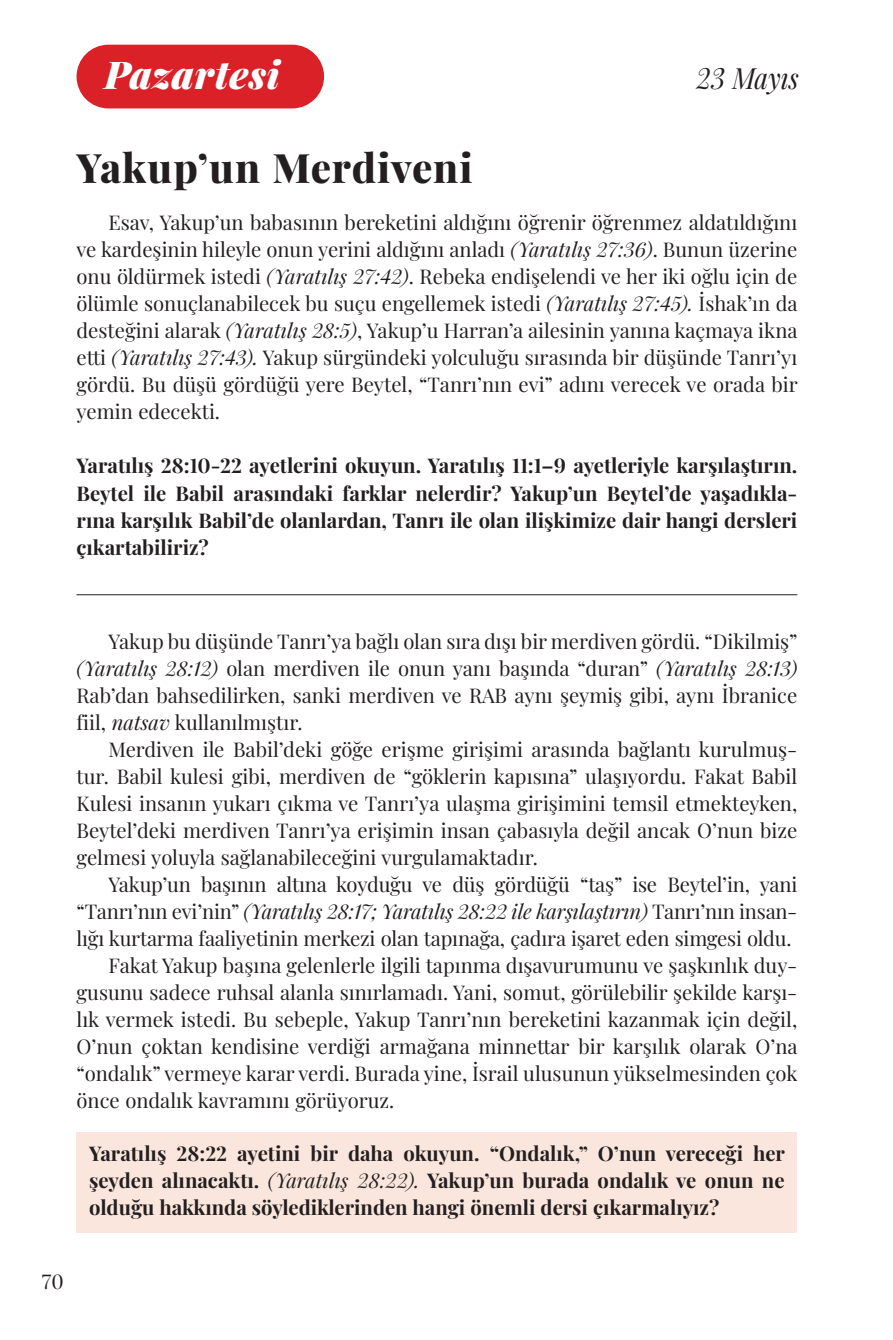
<style>
.page{position:relative;width:893px;height:1340px;background:#fff}
.page>*{position:absolute;margin:0;border:0;box-sizing:border-box;transform-origin:0 0}
.Day_Title{font:800 40.5px "Playfair Display";letter-spacing:.02em;color:#231f20}
.Days_of_the_week{font:italic 900 38.25px "Playfair Display";letter-spacing:.02em;color:#fff}
.Lesson_Dates{font:italic 29.25px "Playfair Display";color:#231f20;scale:.9 1}
.Body_Text_TR{font:20.25px/27px "Playfair Display";color:#231f20;text-align:justify}
.Questions{font:700 20.25px/27px "Playfair Display";color:#231f20;text-align:justify}
.Question_w_Color{font:700 20.25px/27px "Playfair Display";color:#231f20;text-align:justify}
.s1{font-style:italic}
.s2{font-weight:400;font-style:italic}
</style>
<div class="page">
<div style="left:77px;top:45px;width:247px;height:63px;background:#da2128;border-radius:32px"></div>
<hr style="left:77px;top:594px;width:720px;height:1px;background:#231f20">
<div style="left:77px;top:1132px;width:720px;height:100px;background:#fae6dc"></div>
<p class="Days_of_the_week" style="left:105px;top:45px;width:177px">Pazartesi</p>
<p class="Lesson_Dates" style="left:696px;top:55px;width:116px">23 Mayıs</p>
<p class="Day_Title" style="left:77px;top:136px;width:397px">Yakup’un Merdiveni</p>
<p class="Body_Text_TR" style="left:77px;top:207px;width:723px;text-indent:32px">Esav, Yakup’un babasının bereketini aldığını öğrenir öğrenmez aldatıldığını ve kardeşinin hileyle onun yerini aldığını anladı <span class="s1">(Yaratılış 27:36)</span>. Bunun üzerine onu öldürmek istedi <span class="s1">(Yaratılış 27:42)</span>. Rebeka endişelendi ve her iki oğlu için de ölümle sonuçlanabilecek bu suçu engellemek istedi <span class="s1">(Yaratılış 27:45).</span> İshak’ın da desteğini alarak <span class="s1">(Yaratılış 28:5)</span>, Yakup’u Harran’a ailesinin yanına kaçmaya ikna etti <span class="s1">(Yaratılış 27:43).</span> Yakup sürgündeki yolculuğu sırasında bir düşünde Tanrı’yı gördü. Bu düşü gördüğü yere Beytel, “Tanrı’nın evi” adını verecek ve orada bir yemin edecekti.</p>
<p class="Questions" style="left:77px;top:450px;width:722px">Yaratılış 28:10-22 ayetlerini okuyun. Yaratılış 11:1–9 ayetleriyle karşılaştırın.<br>Beytel ile Babil arasındaki farklar nelerdir? Yakup’un Beytel’de yaşadıkla&shy;rına karşılık Babil’de olanlardan, Tanrı ile olan ilişkimize dair hangi dersleri çıkartabiliriz?</p>
<p class="Body_Text_TR" style="left:77px;top:626px;width:723px;text-indent:32px">Yakup bu düşünde Tanrı’ya bağlı olan sıra dışı bir merdiven gördü. “Dikilmiş” <span class="s1">(Yaratılış 28:12)</span> olan merdiven ile onun yanı başında “duran” <span class="s1">(Yaratılış 28:13)<br></span>Rab’dan bahsedilirken, sanki merdiven ve RAB aynı şeymiş gibi, aynı İbranice fiil, <span class="s1">natsav</span> kullanılmıştır.</p>
<p class="Body_Text_TR" style="left:77px;top:734px;width:722px;text-indent:32px">Merdiven ile Babil’deki göğe erişme girişimi arasında bağlantı kurulmuş&shy;tur. Babil kulesi gibi, merdiven de “göklerin kapısına” ulaşıyordu. Fakat Babil Kulesi insanın yukarı çıkma ve Tanrı’ya ulaşma girişimini temsil etmekteyken, Beytel’deki merdiven Tanrı’ya erişimin insan çabasıyla değil ancak O’nun bize gelmesi yoluyla sağlanabileceğini vurgulamaktadır.</p>
<p class="Body_Text_TR" style="left:77px;top:869px;width:722px;text-indent:32px">Yakup’un başının altına koyduğu ve düş gördüğü “taş” ise Beytel’in, yani “Tanrı’nın evi’nin” <span class="s1">(Yaratılış 28:17; Yaratılış 28:22 ile karşılaştırın)</span> Tanrı’nın insan&shy;lığı kurtarma faaliyetinin merkezi olan tapınağa, çadıra işaret eden simgesi oldu.</p>
<p class="Body_Text_TR" style="left:77px;top:950px;width:722px;text-indent:32px">Fakat Yakup başına gelenlerle ilgili tapınma dışavurumunu ve şaşkınlık duy&shy;gusunu sadece ruhsal alanla sınırlamadı. Yani, somut, görülebilir şekilde karşı&shy;lık vermek istedi. Bu sebeple, Yakup Tanrı’nın bereketini kazanmak için değil, O’nun çoktan kendisine verdiği armağana minnettar bir karşılık olarak O’na “ondalık” vermeye karar verdi. Burada yine, İsrail ulusunun yükselmesinden çok önce ondalık kavramını görüyoruz.</p>
<p class="Question_w_Color" style="left:89px;top:1137px;width:697px">Yaratılış 28:22 ayetini bir daha okuyun. “Ondalık,” O’nun vereceği her şeyden alınacaktı. <span class="s2">(Yaratılış 28:22).</span> Yakup’un burada ondalık ve onun ne olduğu hakkında söylediklerinden hangi önemli dersi çıkarmalıyız?</p>
<p class="Body_Text_TR" style="left:42px;top:1266px;width:23px">70</p>
</div>
